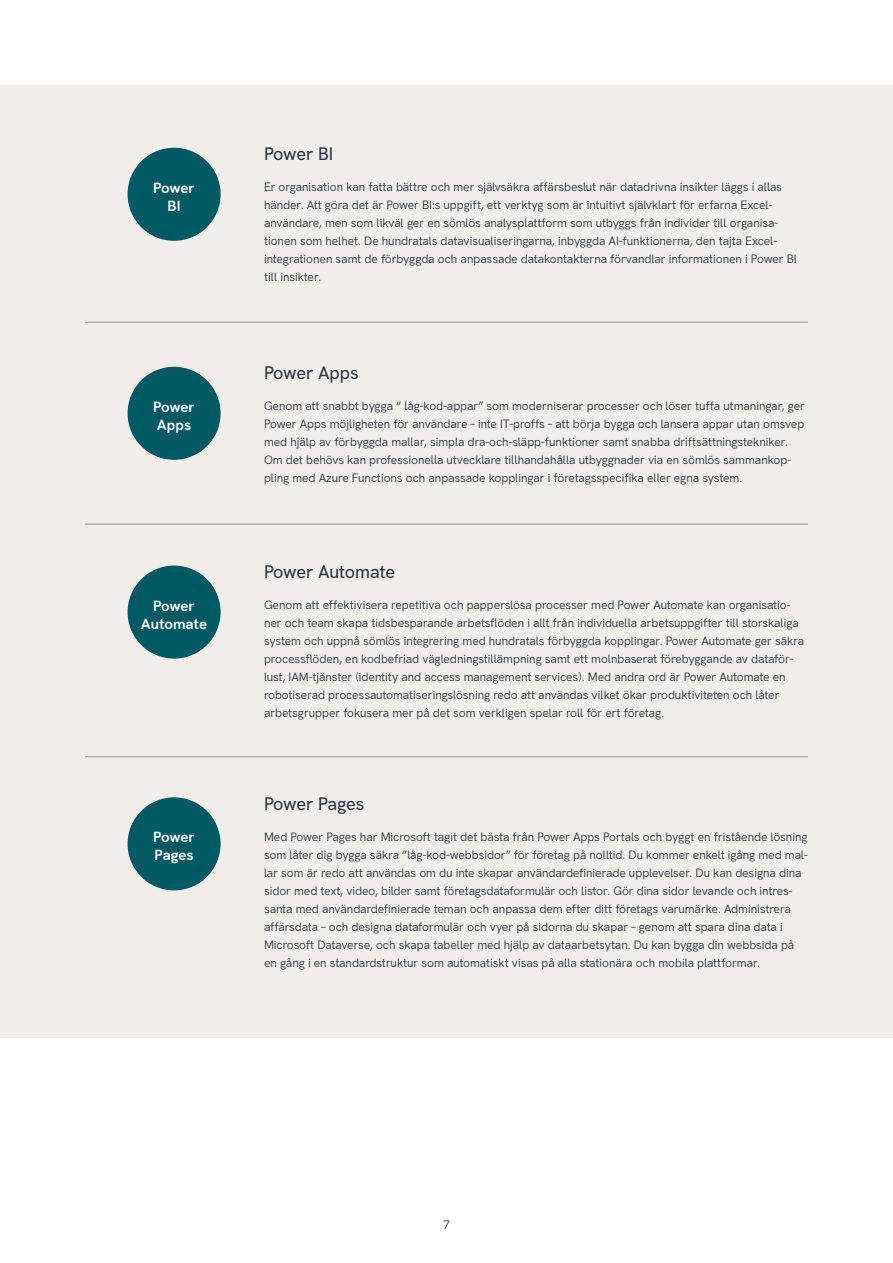
<style>
.page{position:relative;width:893px;height:1263px;background:#fff}
.page>*{position:absolute;margin:0;border:0;box-sizing:border-box;transform-origin:0 0}
.t1{font:500 18px "Hanken Grotesk";letter-spacing:-.02em;color:#273442}
.t2{font:700 15px/18px "Hanken Grotesk";letter-spacing:-.015em;color:#fff;text-align:center}
.t3{font:12px/18px "Hanken Grotesk";letter-spacing:-.01em;color:#273442}
</style>
<div class="page">
<div style="left:0;top:85px;width:893px;height:952px;background:#f1eeea"></div>
<hr style="left:85px;top:322px;width:723px;height:1px;background:#90939d">
<hr style="left:85px;top:524px;width:723px;height:1px;background:#90939d">
<hr style="left:85px;top:756px;width:723px;height:1px;background:#90939d">
<div style="left:128px;top:148px;width:93px;height:93px;background:#005963;border-radius:50%"></div>
<div style="left:128px;top:367px;width:93px;height:93px;background:#005963;border-radius:50%"></div>
<div style="left:128px;top:797px;width:93px;height:93px;background:#005963;border-radius:50%"></div>
<div style="left:128px;top:566px;width:93px;height:93px;background:#005963;border-radius:50%"></div>
<p class="t2" style="left:153px;top:177px;width:43px">Power<br>BI</p>
<p class="t2" style="left:153px;top:396px;width:43px;text-align:left">Power<br>Apps</p>
<p class="t2" style="left:141px;top:595px;width:68px">Power<br>Automate</p>
<p class="t2" style="left:153px;top:827px;width:43px;text-align:left">Power<br>Pages</p>
<h1 class="t1" style="left:264px;top:140px;width:71px">Power BI</h1>
<p class="t3" style="left:264px;top:177px;width:534px">Er organisation kan fatta bättre och mer självsäkra affärsbeslut när datadrivna insikter läggs i allas händer. Att göra det är Power BI:s uppgift, ett verktyg som är intuitivt självklart för erfarna Excel&shy;användare, men som likväl ger en sömlös analysplattform som utbyggs från individer till organisa&shy;tionen som helhet. De hundratals datavisualiseringarna, inbyggda AI-funktionerna, den tajta Excel&shy;integrationen samt de förbyggda och anpassade datakontakterna förvandlar informationen i Power BI till insikter.</p>
<h1 class="t1" style="left:264px;top:359px;width:96px">Power Apps</h1>
<p class="t3" style="left:264px;top:396px;width:542px">Genom att snabbt bygga “ låg-kod-appar” som moderniserar processer och löser tuffa utmaningar, ger Power Apps möjligheten för användare – inte IT-proffs – att börja bygga och lansera appar utan omsvep med hjälp av förbyggda mallar, simpla dra-och-släpp-funktioner samt snabba driftsättningstekniker.<br>Om det behövs kan professionella utvecklare tillhandahålla utbyggnader via en sömlös sammankop&shy;pling med Azure Functions och anpassade kopplingar i företagsspecifika eller egna system.</p>
<h1 class="t1" style="left:264px;top:558px;width:133px">Power Automate</h1>
<p class="t3" style="left:264px;top:595px;width:542px">Genom att effektivisera repetitiva och papperslösa processer med Power Automate kan organisatio&shy;ner och team skapa tidsbesparande arbetsflöden i allt från individuella arbetsuppgifter till storskaliga system och uppnå sömlös integrering med hundratals förbyggda kopplingar. Power Automate ger säkra processflöden, en kodbefriad vägledningstillämpning samt ett molnbaserat förebyggande av dataför&shy;lust, IAM-tjänster (identity and access management services). Med andra ord är Power Automate en robotiserad processautomatiseringslösning redo att användas vilket ökar produktiviteten och låter arbetsgrupper fokusera mer på det som verkligen spelar roll för ert företag.</p>
<h1 class="t1" style="left:264px;top:790px;width:102px">Power Pages</h1>
<p class="t3" style="left:264px;top:826px;width:545px">Med Power Pages har Microsoft tagit det bästa från Power Apps Portals och byggt en fristående lösning som låter dig bygga säkra ”låg-kod-webbsidor” för företag på nolltid. Du kommer enkelt igång med mal&shy;lar som är redo att användas om du inte skapar användardefinierade upplevelser. Du kan designa dina sidor med text, video, bilder samt företagsdataformulär och listor. Gör dina sidor levande och intres&shy;santa med användardefinierade teman och anpassa dem efter ditt företags varumärke. Administrera affärsdata – och designa dataformulär och vyer på sidorna du skapar – genom att spara dina data i Microsoft Dataverse, och skapa tabeller med hjälp av dataarbetsytan. Du kan bygga din webbsida på en gång i en standardstruktur som automatiskt visas på alla stationära och mobila plattformar.</p>
<p class="t3" style="left:443px;top:1214px;width:8px">7</p>
</div>
